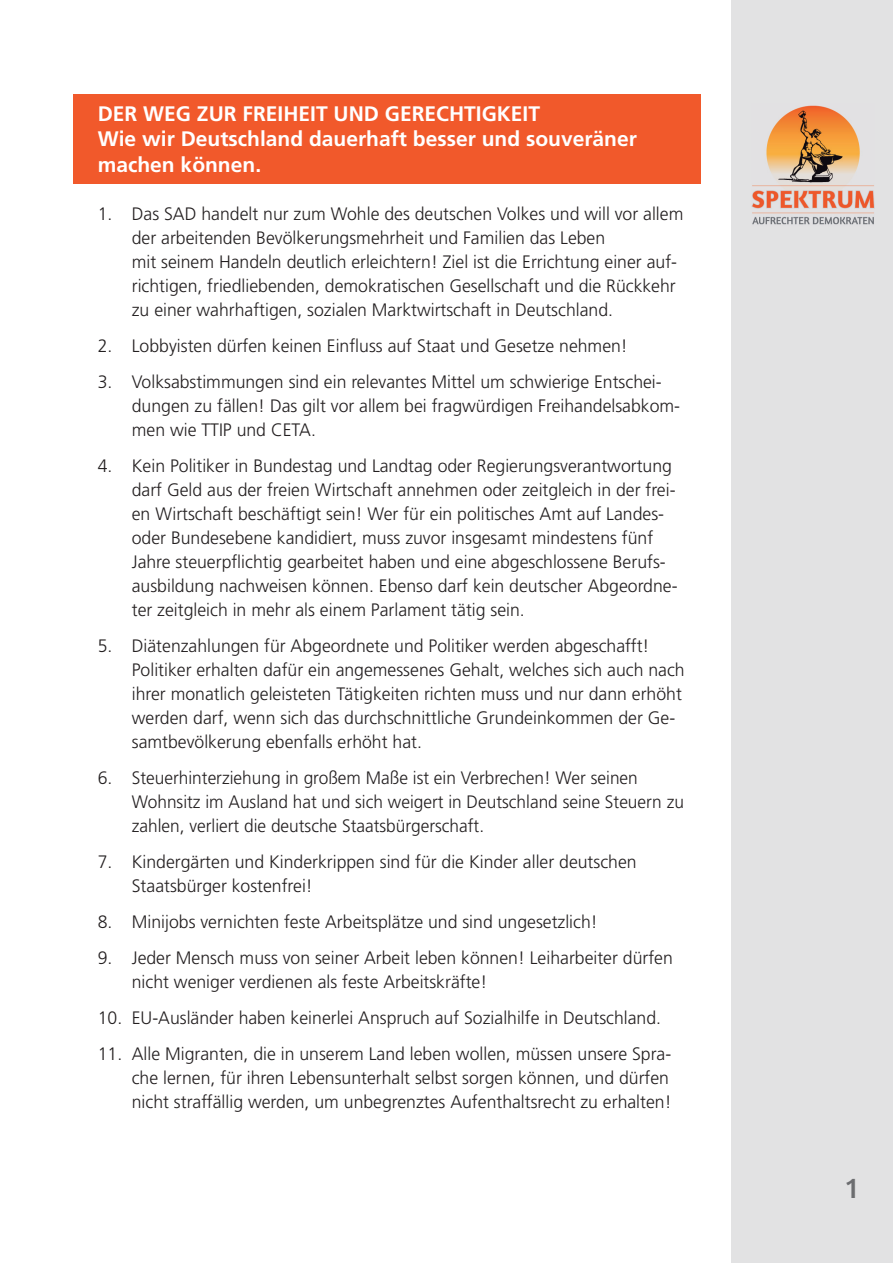
<style>
.page{position:relative;width:893px;height:1263px;background:#fff}
.page>*{position:absolute;margin:0;border:0;box-sizing:border-box;transform-origin:0 0}
.t1{font:30px "Amaranth";color:#6c6d70}
.t2{font:700 21px/25.5px "Frutiger LT Std";color:#fff}
.t3{font:300 18px/24px "Frutiger LT Std";color:#231f20}
</style>
<div class="page">
<div style="left:74px;top:94px;width:627px;height:89px;background:#f1592b"></div>
<div style="left:731px;top:0;width:162px;height:1263px;background:#e2e2e3"></div>
<img style="left:751px;top:105px;width:123px;height:120px">
<p class="t2" style="left:98px;top:101px;width:541px">DER WEG ZUR FREIHEIT UND GERECHTIGKEIT<br>Wie wir Deutschland dauerhaft besser und souveräner machen können.</p>
<p class="t3" style="left:132px;top:202px;width:553px;text-indent:-34px">1. Das SAD handelt nur zum Wohle des deutschen Volkes und will vor allem der arbeitenden Bevölkerungsmehrheit und Familien das Leben<br>mit seinem Handeln deutlich erleichtern! Ziel ist die Errichtung einer auf&shy;richtigen, friedliebenden, demokratischen Gesellschaft und die Rückkehr zu einer wahrhaftigen, sozialen Marktwirtschaft in Deutschland.</p>
<p class="t3" style="left:98px;top:334px;width:531px">2. Lobbyisten dürfen keinen Einfluss auf Staat und Gesetze nehmen!</p>
<p class="t3" style="left:132px;top:370px;width:550px;text-indent:-34px">3. Volksabstimmungen sind ein relevantes Mittel um schwierige Entschei&shy;dungen zu fällen! Das gilt vor allem bei fragwürdigen Freihandelsabkom&shy;men wie TTIP und CETA.</p>
<p class="t3" style="left:132px;top:454px;width:547px;text-indent:-34px">4. Kein Politiker in Bundestag und Landtag oder Regierungsverantwortung darf Geld aus der freien Wirtschaft annehmen oder zeitgleich in der frei&shy;en Wirtschaft beschäftigt sein! Wer für ein politisches Amt auf Landes&shy;oder Bundesebene kandidiert, muss zuvor insgesamt mindestens fünf Jahre steuerpflichtig gearbeitet haben und eine abgeschlossene Berufs&shy;ausbildung nachweisen können. Ebenso darf kein deutscher Abgeordne&shy;ter zeitgleich in mehr als einem Parlament tätig sein.</p>
<p class="t3" style="left:132px;top:634px;width:554px;text-indent:-34px">5. Diätenzahlungen für Abgeordnete und Politiker werden abgeschafft!<br>Politiker erhalten dafür ein angemessenes Gehalt, welches sich auch nach ihrer monatlich geleisteten Tätigkeiten richten muss und nur dann erhöht werden darf, wenn sich das durchschnittliche Grundeinkommen der Ge&shy;samtbevölkerung ebenfalls erhöht hat.</p>
<p class="t3" style="left:132px;top:766px;width:554px;text-indent:-34px">6. Steuerhinterziehung in großem Maße ist ein Verbrechen! Wer seinen<br>Wohnsitz im Ausland hat und sich weigert in Deutschland seine Steuern zu zahlen, verliert die deutsche Staatsbürgerschaft.</p>
<p class="t3" style="left:132px;top:850px;width:506px;text-indent:-34px">7. Kindergärten und Kinderkrippen sind für die Kinder aller deutschen<br>Staatsbürger kostenfrei!</p>
<p class="t3" style="left:98px;top:910px;width:501px">8. Minijobs vernichten feste Arbeitsplätze und sind ungesetzlich!</p>
<p class="t3" style="left:132px;top:946px;width:543px;text-indent:-34px">9. Jeder Mensch muss von seiner Arbeit leben können! Leiharbeiter dürfen nicht weniger verdienen als feste Arbeitskräfte!</p>
<p class="t3" style="left:98px;top:1006px;width:565px">10. EU-Ausländer haben keinerlei Anspruch auf Sozialhilfe in Deutschland.</p>
<p class="t3" style="left:132px;top:1042px;width:541px;text-indent:-34px">11. Alle Migranten, die in unserem Land leben wollen, müssen unsere Spra&shy;che lernen, für ihren Lebensunterhalt selbst sorgen können, und dürfen nicht straffällig werden, um unbegrenztes Aufenthaltsrecht zu erhalten!</p>
<h1 class="t1" style="left:846px;top:1170px;width:13px">1</h1>
</div>
